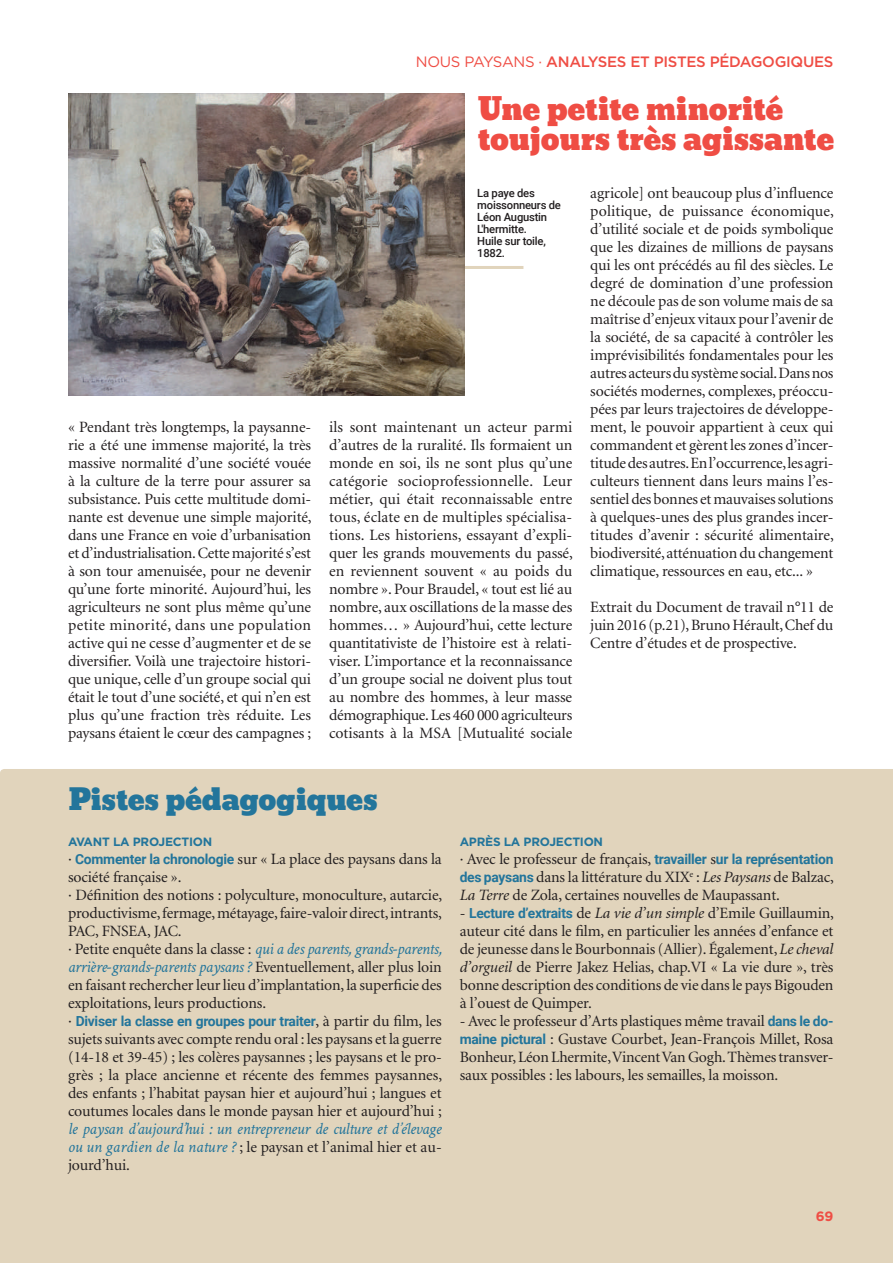
<style>
.page{position:relative;width:893px;height:1263px;background:#fff}
.page>*{position:absolute;margin:0;border:0;box-sizing:border-box;transform-origin:0 0}
.t1{font:30px/30px "Bevan";letter-spacing:-.01em;color:#ef4d44}
.t2{font:28.5px "Bevan";letter-spacing:-.01em;color:#23759b}
.t3{font:italic 16.8px/18px "Crimson Text";letter-spacing:-.025em;color:#23759b}
.t4{font:15.75px/18px "Minion";letter-spacing:-.01em;color:#231f20;text-align:justify}
.t5{font:500 15px "Gotham";letter-spacing:-.02em;color:#ef4d44}
.t6{font:700 13.8px "Roboto";letter-spacing:-.02em;color:#23759b}
.t7{font:700 13.5px "Gotham";color:#ef4d44}
.t8{font:700 12px "Gotham";letter-spacing:-.02em;color:#23759b}
.t9{font:500 11.25px/12px "Roboto";letter-spacing:-.02em;color:#231f20}
.s1{font-weight:400}
.s2{font-family:"Roboto";font-weight:700;font-size:13.8px;color:#23759b}
.s3{font-family:"Minion";font-style:normal;font-size:15.75px;color:#231f20}
.s4{font-family:"Minion";font-weight:400;font-size:15.75px;color:#231f20}
.s5{font-family:"Crimson Text";font-style:italic;font-size:16.8px;color:#23759b}
.s6{font-style:italic}
</style>
<div class="page">
<div style="left:0;top:769px;width:893px;height:494px;background:#e1d4bc"></div>
<hr style="left:422px;top:266px;width:101px;height:3px;background:#e1d4bc">
<img style="left:68px;top:94px;width:396px;height:301px">
<p class="t5" style="left:416px;top:53px;width:419px"><span class="s1">NOUS PAYSANS ·</span> ANALYSES ET PISTES PÉDAGOGIQUES</p>
<h1 class="t1" style="left:478px;top:94px;width:358px">Une petite minorité toujours très agissante</h1>
<p class="t9" style="left:477px;top:187px;width:85px">La paye des moissonneurs de<br>Léon Augustin<br>L'hermitte.<br>Huile sur toile,<br>1882.</p>
<p class="t4" style="left:68px;top:419px;width:245px">« Pendant très longtemps, la paysanne&shy;rie a été une immense majorité, la très massive normalité d’une société vouée à la culture de la terre pour assurer sa subsistance. Puis cette multitude domi&shy;nante est devenue une simple majorité, dans une France en voie d’urbanisation et d’industrialisation. Cette majorité s’est à son tour amenuisée, pour ne devenir qu’une forte minorité. Aujourd’hui, les agriculteurs ne sont plus même qu’une petite minorité, dans une population active qui ne cesse d’augmenter et de se diversifier. Voilà une trajectoire histori&shy;que unique, celle d’un groupe social qui était le tout d’une société, et qui n’en est plus qu’une fraction très réduite. Les paysans étaient le cœur des campagnes ;</p>
<p class="t4" style="left:329px;top:419px;width:245px">ils sont maintenant un acteur parmi d’autres de la ruralité. Ils formaient un monde en soi, ils ne sont plus qu’une catégorie socioprofessionnelle. Leur métier, qui était reconnaissable entre tous, éclate en de multiples spécialisa&shy;tions. Les historiens, essayant d’expli&shy;quer les grands mouvements du passé, en reviennent souvent « au poids du nombre ». Pour Braudel, « tout est lié au nombre, aux oscillations de la masse des hommes… » Aujourd’hui, cette lecture quantitativiste de l’histoire est à relati&shy;viser. L’importance et la reconnaissance d’un groupe social ne doivent plus tout au nombre des hommes, à leur masse démographique. Les 460 000 agriculteurs cotisants à la MSA [Mutualité sociale</p>
<h2 class="t2" style="left:68px;top:777px;width:311px">Pistes pédagogiques</h2>
<p class="t4" style="left:590px;top:185px;width:245px">agricole] ont beaucoup plus d’influence politique, de puissance économique, d’utilité sociale et de poids symbolique que les dizaines de millions de paysans qui les ont précédés au fil des siècles. Le degré de domination d’une profession ne découle pas de son volume mais de sa maîtrise d’enjeux vitaux pour l’avenir de la société, de sa capacité à contrôler les imprévisibilités fondamentales pour les autres acteurs du système social. Dans nos sociétés modernes, complexes, préoccu&shy;pées par leurs trajectoires de développe&shy;ment, le pouvoir appartient à ceux qui commandent et gèrent les zones d’incer&shy;titude des autres. En l’occurrence, les agri&shy;culteurs tiennent dans leurs mains l’es&shy;sentiel des bonnes et mauvaises solutions à quelques-unes des plus grandes incer&shy;titudes d’avenir : sécurité alimentaire, biodiversité, atténuation du changement climatique, ressources en eau, etc... »</p>
<p class="t4" style="left:590px;top:599px;width:245px">Extrait du Document de travail n°11 de juin 2016 (p.21), Bruno Hérault, Chef du Centre d’études et de prospective.</p>
<p class="t8" style="left:68px;top:835px;width:146px">AVANT LA PROJECTION</p>
<p class="t4" style="left:68px;top:851px;width:376px;text-align:left">· <span class="s2">Commenter la chronologie</span> sur « La place des paysans dans la société française ».<br>· Définition des notions : polyculture, monoculture, autarcie, productivisme, fermage, métayage, faire-valoir direct, intrants, PAC, FNSEA, JAC.</p>
<p class="t3" style="left:68px;top:940px;width:375px"><span class="s3">· Petite enquête dans la classe :</span> qui a des parents, grands-parents, arrière-grands-parents paysans ? <span class="s3">Eventuellement, aller plus loin</span></p>
<p class="t4" style="left:68px;top:977px;width:375px">en faisant rechercher leur lieu d’implantation, la superficie des exploitations, leurs productions.</p>
<p class="t6" style="left:68px;top:1011px;width:375px"><span class="s4">·</span> Diviser la classe en groupes pour traiter<span class="s4">, à partir du film, les</span></p>
<p class="t4" style="left:68px;top:1031px;width:376px">sujets suivants avec compte rendu oral : les paysans et la guerre (14-18 et 39-45) ; les colères paysannes ; les paysans et le pro&shy;grès ; la place ancienne et récente des femmes paysannes, des enfants ; l’habitat paysan hier et aujourd’hui ; langues et coutumes locales dans le monde paysan hier et aujourd’hui ;</p>
<p class="t3" style="left:68px;top:1120px;width:375px">le paysan d’aujourd’hui : un entrepreneur de culture et d’élevage</p>
<p class="t4" style="left:68px;top:1139px;width:375px"><span class="s5">ou un gardien de la nature ?</span> ; le paysan et l’animal hier et au&shy;jourd’hui.</p>
<p class="t8" style="left:460px;top:835px;width:145px">APRÈS LA PROJECTION</p>
<p class="t4" style="left:460px;top:851px;width:376px">· Avec le professeur de français, <span class="s2">travailler</span> s<span class="s2">ur la représentation des paysans</span> dans la littérature du XIX<sup>e</sup> : <span class="s6">Les Paysans</span> de Balzac, <span class="s6">La Terre</span> de Zola, certaines nouvelles de Maupassant.</p>
<p class="t4" style="left:460px;top:905px;width:376px">- <span class="s2">Lecture d’extraits</span> de <span class="s6">La vie d’un simple</span> d’Emile Guillaumin, auteur cité dans le film, en particulier les années d’enfance et de jeunesse dans le Bourbonnais (Allier). Également, <span class="s6">Le cheval d’orgueil</span> de Pierre Jakez Helias, chap.VI « La vie dure », très bonne description des conditions de vie dans le pays Bigouden à l’ouest de Quimper.</p>
<p class="t4" style="left:460px;top:1013px;width:375px">- Avec le professeur d’Arts plastiques même travail <span class="s2">dans le do&shy;maine pictural</span> : Gustave Courbet, Jean-François Millet, Rosa Bonheur, Léon Lhermite, Vincent Van Gogh. Thèmes transver&shy;saux possibles : les labours, les semailles, la moisson.</p>
<p class="t7" style="left:816px;top:1208px;width:19px">69</p>
</div>
